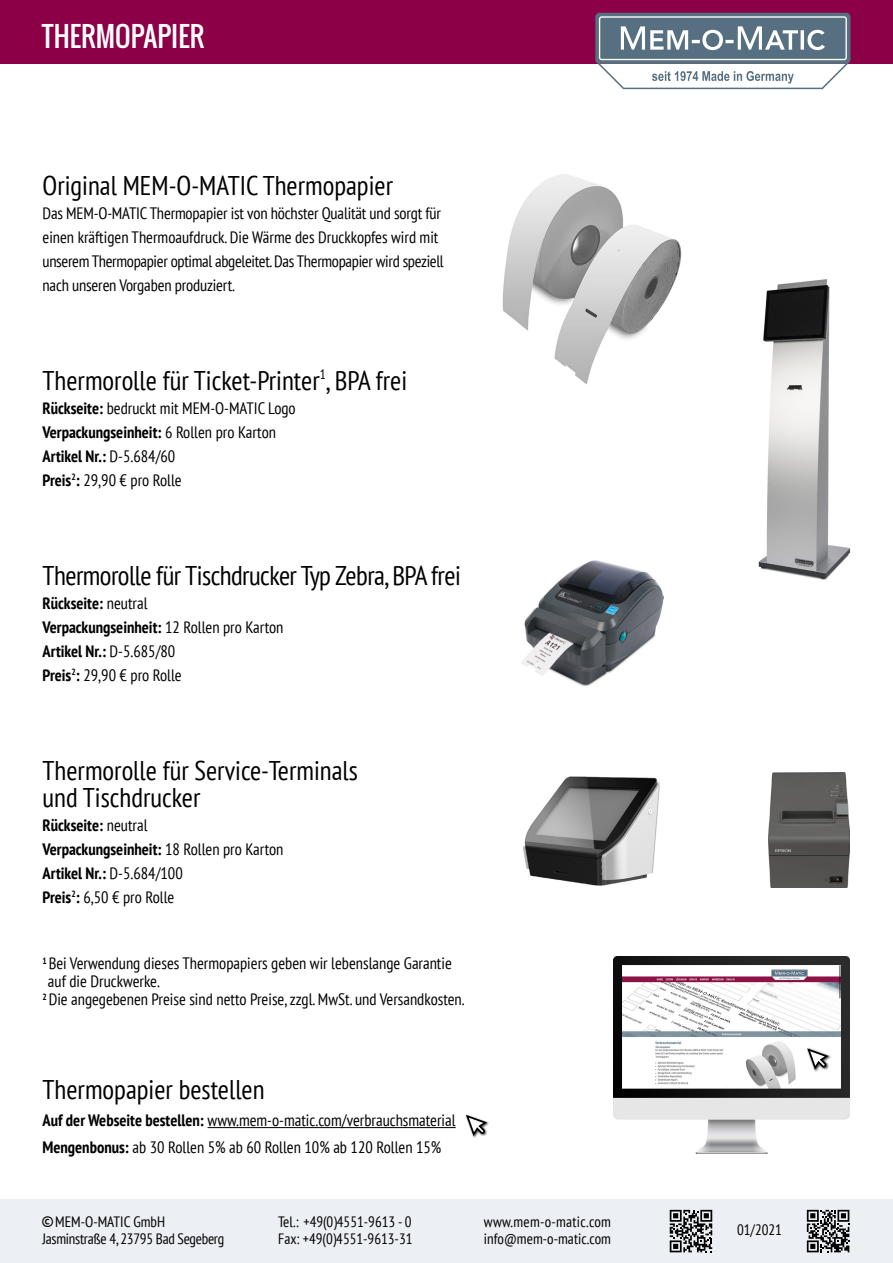
<style>
.page{position:relative;width:893px;height:1263px;background:#fff}
.page>*{position:absolute;margin:0;border:0;box-sizing:border-box;transform-origin:0 0}
.t1{font:condensed 27px/27px "PT Sans";color:#010000}
.t2{font:condensed 27px "PT Sans";letter-spacing:-.02em;color:#010000}
.t3{font:27px "Oswald";color:#fff}
.t4{font:condensed 18px "PT Sans";color:#010000}
.t5{font:condensed 16.5px/24px "PT Sans";color:#010000}
.t6{font:condensed 15px/17.2px "PT Sans";color:#010000}
.s1{font-weight:700}
</style>
<div class="page">
<div style="left:0;top:0;width:893px;height:64px;background:#8c0047"></div>
<div style="left:0;top:1199px;width:893px;height:64px;background:#eceff3"></div>
<svg style="left:807px;top:1210px;width:42px;height:42px"></svg>
<svg style="left:670px;top:1210px;width:42px;height:42px"></svg>
<img style="left:465px;top:1114px;width:24px;height:24px">
<svg style="left:466px;top:1115px;width:21px;height:21px"></svg>
<img style="left:521px;top:560px;width:142px;height:127px">
<img style="left:758px;top:279px;width:93px;height:301px">
<svg style="left:595px;top:13px;width:255px;height:76px"></svg>
<hr style="left:207px;top:1127px;width:249px;height:1px;background:#010000">
<img style="left:502px;top:175px;width:180px;height:209px">
<img style="left:613px;top:957px;width:236px;height:196px">
<img style="left:806px;top:1047px;width:26px;height:26px">
<svg style="left:807px;top:1048px;width:21px;height:22px"></svg>
<img style="left:523px;top:776px;width:137px;height:110px">
<img style="left:768px;top:773px;width:81px;height:115px">
<h1 class="t3" style="left:42px;top:16px;width:164px">THERMOPAPIER</h1>
<h1 class="t1" style="left:43px;top:171px;width:352px">Original MEM-O-MATIC Thermopapier</h1>
<p class="t5" style="left:43px;top:201px;width:403px">Das MEM-O-MATIC Thermopapier ist von höchster Qualität und sorgt für einen kräftigen Thermoaufdruck. Die Wärme des Druckkopfes wird mit unserem Thermopapier optimal abgeleitet. Das Thermopapier wird speziell nach unseren Vorgaben produziert.</p>
<h1 class="t1" style="left:43px;top:366px;width:366px">Thermorolle für Ticket-Printer<sup>1</sup>, BPA frei</h1>
<p class="t5" style="left:43px;top:396px;width:255px"><span class="s1">Rückseite:</span> bedruckt mit MEM-O-MATIC Logo <span class="s1">Verpackungseinheit:</span> 6 Rollen pro Karton <span class="s1">Artikel Nr.:</span> D-5.684/60<br><span class="s1">Preis</span><sup>2</sup><span class="s1">:</span> 29,90 € pro Rolle</p>
<h1 class="t2" style="left:43px;top:558px;width:420px">Thermorolle für Tischdrucker Typ Zebra, BPA frei</h1>
<p class="t5" style="left:43px;top:591px;width:242px"><span class="s1">Rückseite:</span> neutral<br><span class="s1">Verpackungseinheit:</span> 12 Rollen pro Karton<br><span class="s1">Artikel Nr.:</span> D-5.685/80<br><span class="s1">Preis</span><sup>2</sup><span class="s1">:</span> 29,90 € pro Rolle</p>
<h1 class="t1" style="left:43px;top:756px;width:317px">Thermorolle für Service-Terminals und Tischdrucker</h1>
<p class="t5" style="left:43px;top:813px;width:242px"><span class="s1">Rückseite:</span> neutral<br><span class="s1">Verpackungseinheit:</span> 18 Rollen pro Karton<br><span class="s1">Artikel Nr.:</span> D-5.684/100<br><span class="s1">Preis</span><sup>2</sup><span class="s1">:</span> 6,50 € pro Rolle</p>
<p class="t5" style="left:43px;top:951px;width:411px"><sup>1</sup> Bei Verwendung dieses Thermopapiers geben wir lebenslange Garantie</p>
<p class="t5" style="left:48px;top:969px;width:114px">auf die Druckwerke.</p>
<p class="t5" style="left:43px;top:987px;width:424px"><sup>2</sup> Die angegebenen Preise sind netto Preise, zzgl. MwSt. und Versandkosten.</p>
<h1 class="t1" style="left:43px;top:1076px;width:224px">Thermopapier bestellen</h1>
<p class="t5" style="left:43px;top:1107px;width:415px;line-height:27px"><span class="s1">Auf der Webseite bestellen:</span> www.mem-o-matic.com/verbrauchsmaterial<br><span class="s1">Mengenbonus:</span> ab 30 Rollen 5% ab 60 Rollen 10% ab 120 Rollen 15%</p>
<p class="t6" style="left:43px;top:1213px;width:183px;text-indent:13px">MEM-O-MATIC GmbH<br>Jasminstraße 4, 23795 Bad Segeberg</p>
<p class="t6" style="left:278px;top:1213px;width:136px">Tel.: +49(0)4551-9613 - 0<br>Fax: +49(0)4551-9613-31</p>
<p class="t6" style="left:484px;top:1213px;width:129px">www.mem-o-matic.com info@mem-o-matic.com</p>
<p class="t6" style="left:737px;top:1221px;width:46px">01/2021</p>
<p class="t4" style="left:42px;top:1209px;width:14px">©</p>
</div>
